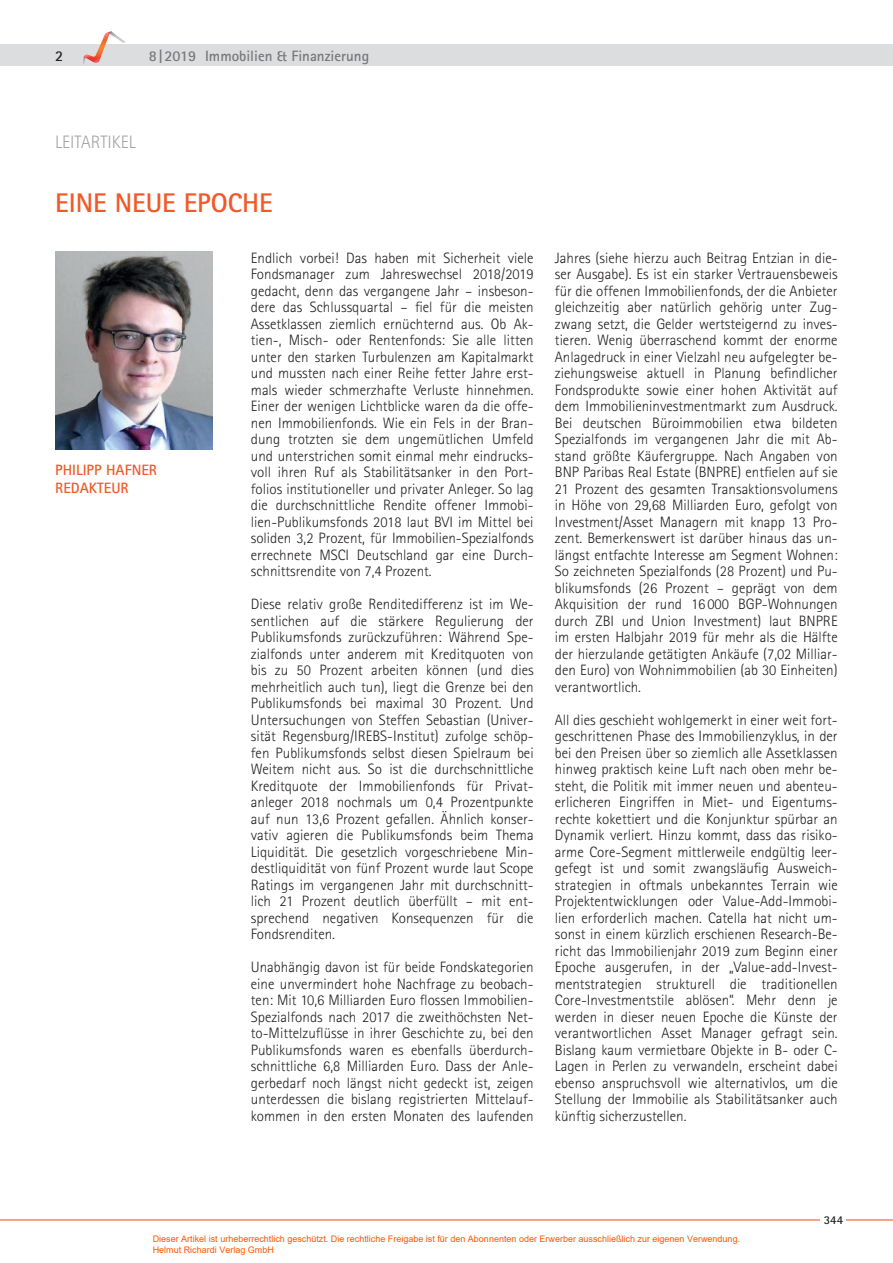
<style>
.page{position:relative;width:893px;height:1263px;background:#fff}
.page>*{position:absolute;margin:0;border:0;box-sizing:border-box;transform-origin:0 0}
.t1{font:700 27px "Rotis Sans Serif";color:#f15929}
.t2{font:300 18px "Rotis Sans Serif";color:#a3a4a8}
.t3{font:300 15px/16.5px "Rotis Sans Serif";color:#231f20;text-align:justify}
.t4{font:700 15px "Rotis Sans Serif";color:#76787b}
.t5{font:700 15px/18px "Rotis Sans Serif";color:#f15929}
.t6{font:700 15px "Rotis Sans Serif";color:#231f20}
.t7{font:700 12px "Rotis Sans Serif";color:#231f20}
.t8{font:9px/10.8px "Arial";color:#ff5400}
</style>
<div class="page">
<div style="left:0;top:45px;width:893px;height:21px;background:#dcdddf"></div>
<svg style="left:83px;top:31px;width:43px;height:33px"></svg>
<hr style="left:0;top:1219px;width:893px;height:1px;background:#f15929">
<div style="left:821px;top:1214px;width:25px;height:13px;background:#fff"></div>
<img style="left:55px;top:252px;width:158px;height:198px">
<p class="t6" style="left:55px;top:46px;width:10px">2</p>
<p class="t4" style="left:149px;top:46px;width:222px">8|2019 Immobilien &amp; Finanzierung</p>
<p class="t2" style="left:55px;top:131px;width:82px">LEITARTIKEL</p>
<h1 class="t1" style="left:55px;top:186px;width:219px">EINE NEUE EPOCHE</h1>
<p class="t3" style="left:251px;top:249px;width:284px">Endlich vorbei! Das haben mit Sicherheit viele Fondsmanager zum Jahreswechsel 2018/2019 gedacht, denn das vergangene Jahr – insbeson&shy;dere das Schlussquartal – fiel für die meisten Assetklassen ziemlich ernüchternd aus. Ob Ak&shy;tien-, Misch- oder Rentenfonds: Sie alle litten unter den starken Turbulenzen am Kapitalmarkt und mussten nach einer Reihe fetter Jahre erst&shy;mals wieder schmerzhafte Verluste hinnehmen.<br>Einer der wenigen Lichtblicke waren da die offe&shy;nen Immobilienfonds. Wie ein Fels in der Bran&shy;dung trotzten sie dem ungemütlichen Umfeld und unterstrichen somit einmal mehr eindrucks&shy;voll ihren Ruf als Stabilitätsanker in den Port&shy;folios institutioneller und privater Anleger. So lag die durchschnittliche Rendite offener Immobi&shy;lien-Publikumsfonds 2018 laut BVI im Mittel bei soliden 3,2 Prozent, für Immobilien-Spezialfonds errechnete MSCI Deutschland gar eine Durch&shy;schnittsrendite von 7,4 Prozent.</p>
<p class="t3" style="left:251px;top:596px;width:284px">Diese relativ große Renditedifferenz ist im We&shy;sentlichen auf die stärkere Regulierung der Publikumsfonds zurückzuführen: Während Spe&shy;zialfonds unter anderem mit Kreditquoten von bis zu 50 Prozent arbeiten können (und dies mehrheitlich auch tun), liegt die Grenze bei den Publikumsfonds bei maximal 30 Prozent. Und Untersuchungen von Steffen Sebastian (Univer&shy;sität Regensburg/IREBS-Institut) zufolge schöp&shy;fen Publikumsfonds selbst diesen Spielraum bei Weitem nicht aus. So ist die durchschnittliche Kreditquote der Immobilienfonds für Privat&shy;anleger 2018 nochmals um 0,4 Prozentpunkte auf nun 13,6 Prozent gefallen. Ähnlich konser&shy;vativ agieren die Publikumsfonds beim Thema Liquidität. Die gesetzlich vorgeschriebene Min&shy;destliquidität von fünf Prozent wurde laut Scope Ratings im vergangenen Jahr mit durchschnitt&shy;lich 21 Prozent deutlich überfüllt – mit ent&shy;sprechend negativen Konsequenzen für die Fondsrenditen.</p>
<p class="t3" style="left:251px;top:959px;width:284px">Unabhängig davon ist für beide Fondskategorien eine unvermindert hohe Nachfrage zu beobach&shy;ten: Mit 10,6 Milliarden Euro flossen Immobilien-Spezialfonds nach 2017 die zweithöchsten Net&shy;to-Mittelzuflüsse in ihrer Geschichte zu, bei den Publikumsfonds waren es ebenfalls überdurch&shy;schnittliche 6,8 Milliarden Euro. Dass der Anle&shy;gerbedarf noch längst nicht gedeckt ist, zeigen unterdessen die bislang registrierten Mittelauf&shy;kommen in den ersten Monaten des laufenden</p>
<p class="t5" style="left:55px;top:461px;width:103px">PHILIPP HAFNER<br>REDAKTEUR</p>
<p class="t3" style="left:555px;top:249px;width:284px">Jahres (siehe hierzu auch Beitrag Entzian in die&shy;ser Ausgabe). Es ist ein starker Vertrauensbeweis für die offenen Immobilienfonds, der die Anbieter gleichzeitig aber natürlich gehörig unter Zug&shy;zwang setzt, die Gelder wertsteigernd zu inves&shy;tieren. Wenig überraschend kommt der enorme Anlagedruck in einer Vielzahl neu aufgelegter be&shy;ziehungsweise aktuell in Planung befindlicher Fondsprodukte sowie einer hohen Aktivität auf dem Immobilieninvestmentmarkt zum Ausdruck.<br>Bei deutschen Büroimmobilien etwa bildeten Spezialfonds im vergangenen Jahr die mit Ab&shy;stand größte Käufergruppe. Nach Angaben von BNP Paribas Real Estate (BNPRE) entfielen auf sie 21 Prozent des gesamten Transaktionsvolumens in Höhe von 29,68 Milliarden Euro, gefolgt von Investment/Asset Managern mit knapp 13 Pro&shy;zent. Bemerkenswert ist darüber hinaus das un&shy;längst entfachte Interesse am Segment Wohnen:<br>So zeichneten Spezialfonds (28 Prozent) und Pu&shy;blikumsfonds (26 Prozent – geprägt von dem Akquisition der rund 16 000 BGP-Wohnungen durch ZBI und Union Investment) laut BNPRE im ersten Halbjahr 2019 für mehr als die Hälfte der hierzulande getätigten Ankäufe (7,02 Milliar&shy;den Euro) von Wohnimmobilien (ab 30 Einheiten) verantwortlich.</p>
<p class="t3" style="left:555px;top:711px;width:284px">All dies geschieht wohlgemerkt in einer weit fort&shy;geschrittenen Phase des Immobilienzyklus, in der bei den Preisen über so ziemlich alle Assetklassen hinweg praktisch keine Luft nach oben mehr be&shy;steht, die Politik mit immer neuen und abenteu&shy;erlicheren Eingriffen in Miet- und Eigentums&shy;rechte kokettiert und die Konjunktur spürbar an Dynamik verliert. Hinzu kommt, dass das risiko&shy;arme Core-Segment mittlerweile endgültig leer&shy;gefegt ist und somit zwangsläufig Ausweich&shy;strategien in oftmals unbekanntes Terrain wie Projektentwicklungen oder Value-Add-Immobi&shy;lien erforderlich machen. Catella hat nicht um&shy;sonst in einem kürzlich erschienen Research-Be&shy;richt das Immobilienjahr 2019 zum Beginn einer Epoche ausgerufen, in der „Value-add-Invest&shy;mentstrategien strukturell die traditionellen Core-Investmentstile ablösen“. Mehr denn je werden in dieser neuen Epoche die Künste der verantwortlichen Asset Manager gefragt sein.<br>Bislang kaum vermietbare Objekte in B- oder C-Lagen in Perlen zu verwandeln, erscheint dabei ebenso anspruchsvoll wie alternativlos, um die Stellung der Immobilie als Stabilitätsanker auch künftig sicherzustellen.</p>
<p class="t7" style="left:824px;top:1212px;width:21px">344</p>
<p class="t8" style="left:153px;top:1233px;width:589px">Dieser Artikel ist urheberrechtlich geschützt. Die rechtliche Freigabe ist für den Abonnenten oder Erwerber ausschließlich zur eigenen Verwendung.<br>Helmut Richardi Verlag GmbH</p>
</div>
